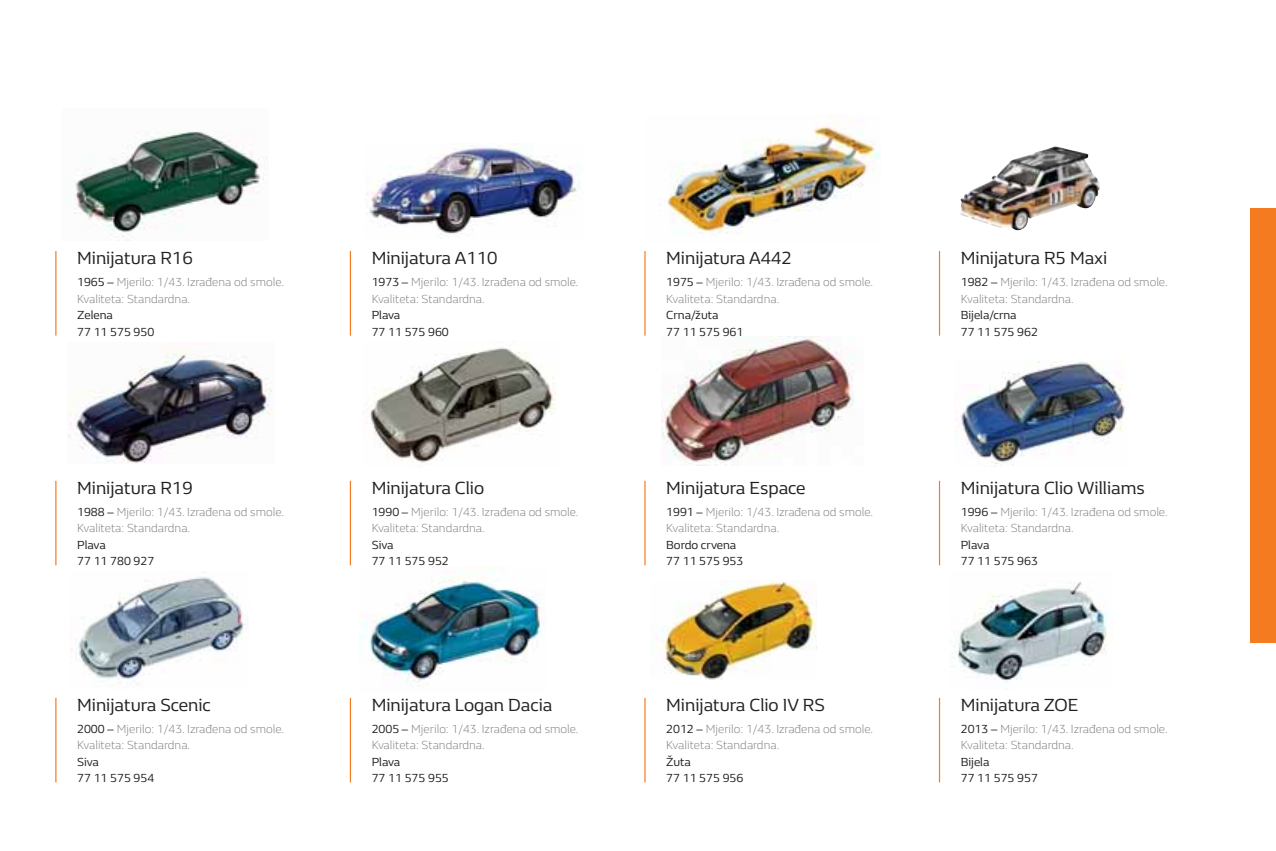
<style>
.page{position:relative;width:1276px;height:851px;background:#fff}
.page>*{position:absolute;margin:0;border:0;box-sizing:border-box;transform-origin:0 0}
.t1{font:18px "Renault Life";color:#231f20}
.t2{font:300 12px/16.5px "Renault Life";color:#77787b}
.t3{font:12px/16.5px "Renault Life";color:#231f20}
.s1{font-weight:400;color:#231f20}
</style>
<div class="page">
<div style="left:1250px;top:208px;width:26px;height:434px;background:#f47b20"></div>
<hr style="left:55px;top:251px;width:1px;height:84px;background:#f47b20">
<img style="left:74px;top:131px;width:193px;height:106px">
<hr style="left:55px;top:480px;width:1px;height:85px;background:#f47b20">
<img style="left:67px;top:348px;width:205px;height:115px">
<hr style="left:350px;top:480px;width:1px;height:85px;background:#f47b20">
<img style="left:367px;top:347px;width:189px;height:116px">
<hr style="left:644px;top:480px;width:1px;height:85px;background:#f47b20">
<img style="left:661px;top:337px;width:193px;height:128px">
<hr style="left:350px;top:697px;width:1px;height:85px;background:#f47b20">
<img style="left:359px;top:566px;width:186px;height:121px">
<hr style="left:644px;top:697px;width:1px;height:85px;background:#f47b20">
<img style="left:654px;top:580px;width:162px;height:99px">
<hr style="left:55px;top:697px;width:1px;height:85px;background:#f47b20">
<img style="left:71px;top:576px;width:177px;height:109px">
<hr style="left:939px;top:697px;width:1px;height:85px;background:#f47b20">
<img style="left:950px;top:582px;width:158px;height:100px">
<hr style="left:350px;top:251px;width:1px;height:84px;background:#f47b20">
<img style="left:365px;top:143px;width:216px;height:91px">
<hr style="left:644px;top:251px;width:1px;height:84px;background:#f47b20">
<img style="left:667px;top:115px;width:213px;height:120px">
<hr style="left:939px;top:251px;width:1px;height:84px;background:#f47b20">
<img style="left:960px;top:146px;width:139px;height:84px">
<hr style="left:939px;top:480px;width:1px;height:85px;background:#f47b20">
<img style="left:954px;top:360px;width:171px;height:105px">
<h1 class="t1" style="left:77px;top:251px;width:117px">Minijatura R16</h1>
<p class="t2" style="left:77px;top:275px;width:208px"><span class="s1">1965 –</span> Mjerilo: 1/43. Izrađena od smole.<br>Kvaliteta: Standardna.</p>
<p class="t3" style="left:77px;top:308px;width:79px">Zelena<br>77 11 575 950</p>
<h1 class="t1" style="left:77px;top:481px;width:117px">Minijatura R19</h1>
<p class="t2" style="left:77px;top:504px;width:208px"><span class="s1">1988 –</span> Mjerilo: 1/43. Izrađena od smole.<br>Kvaliteta: Standardna.</p>
<p class="t3" style="left:77px;top:537px;width:79px">Plava<br>77 11 780 927</p>
<h1 class="t1" style="left:77px;top:698px;width:135px">Minijatura Scenic</h1>
<p class="t2" style="left:77px;top:721px;width:208px"><span class="s1">2000 –</span> Mjerilo: 1/43. Izrađena od smole.<br>Kvaliteta: Standardna.</p>
<p class="t3" style="left:77px;top:754px;width:79px">Siva<br>77 11 575 954</p>
<h1 class="t1" style="left:372px;top:251px;width:127px">Minijatura A110</h1>
<p class="t2" style="left:372px;top:275px;width:208px"><span class="s1">1973 –</span> Mjerilo: 1/43. Izrađena od smole.<br>Kvaliteta: Standardna.</p>
<p class="t3" style="left:372px;top:308px;width:79px">Plava<br>77 11 575 960</p>
<h1 class="t1" style="left:372px;top:481px;width:114px">Minijatura Clio</h1>
<p class="t2" style="left:372px;top:504px;width:208px"><span class="s1">1990 –</span> Mjerilo: 1/43. Izrađena od smole.<br>Kvaliteta: Standardna.</p>
<p class="t3" style="left:372px;top:537px;width:79px">Siva<br>77 11 575 952</p>
<h1 class="t1" style="left:372px;top:698px;width:182px">Minijatura Logan Dacia</h1>
<p class="t2" style="left:372px;top:721px;width:208px"><span class="s1">2005 –</span> Mjerilo: 1/43. Izrađena od smole.<br>Kvaliteta: Standardna.</p>
<p class="t3" style="left:372px;top:754px;width:79px">Plava<br>77 11 575 955</p>
<h1 class="t1" style="left:666px;top:251px;width:127px">Minijatura A442</h1>
<p class="t2" style="left:666px;top:275px;width:208px"><span class="s1">1975 –</span> Mjerilo: 1/43. Izrađena od smole.<br>Kvaliteta: Standardna.</p>
<p class="t3" style="left:666px;top:308px;width:79px">Crna/žuta<br>77 11 575 961</p>
<h1 class="t1" style="left:666px;top:481px;width:141px">Minijatura Espace</h1>
<p class="t2" style="left:666px;top:504px;width:208px"><span class="s1">1991 –</span> Mjerilo: 1/43. Izrađena od smole.<br>Kvaliteta: Standardna.</p>
<p class="t3" style="left:666px;top:537px;width:79px">Bordo crvena<br>77 11 575 953</p>
<h1 class="t1" style="left:666px;top:698px;width:160px">Minijatura Clio IV RS</h1>
<p class="t2" style="left:666px;top:721px;width:208px"><span class="s1">2012 –</span> Mjerilo: 1/43. Izrađena od smole.<br>Kvaliteta: Standardna.</p>
<p class="t3" style="left:666px;top:754px;width:79px">Žuta<br>77 11 575 956</p>
<h1 class="t1" style="left:960px;top:251px;width:148px">Minijatura R5 Maxi</h1>
<p class="t2" style="left:960px;top:275px;width:208px"><span class="s1">1982 –</span> Mjerilo: 1/43. Izrađena od smole.<br>Kvaliteta: Standardna.</p>
<p class="t3" style="left:960px;top:308px;width:79px">Bijela/crna<br>77 11 575 962</p>
<h1 class="t1" style="left:960px;top:481px;width:185px">Minijatura Clio Williams</h1>
<p class="t2" style="left:960px;top:504px;width:208px"><span class="s1">1996 –</span> Mjerilo: 1/43. Izrađena od smole.<br>Kvaliteta: Standardna.</p>
<p class="t3" style="left:960px;top:537px;width:79px">Plava<br>77 11 575 963</p>
<h1 class="t1" style="left:960px;top:698px;width:119px">Minijatura ZOE</h1>
<p class="t2" style="left:960px;top:721px;width:208px"><span class="s1">2013 –</span> Mjerilo: 1/43. Izrađena od smole.<br>Kvaliteta: Standardna.</p>
<p class="t3" style="left:960px;top:754px;width:79px">Bijela<br>77 11 575 957</p>
</div>
